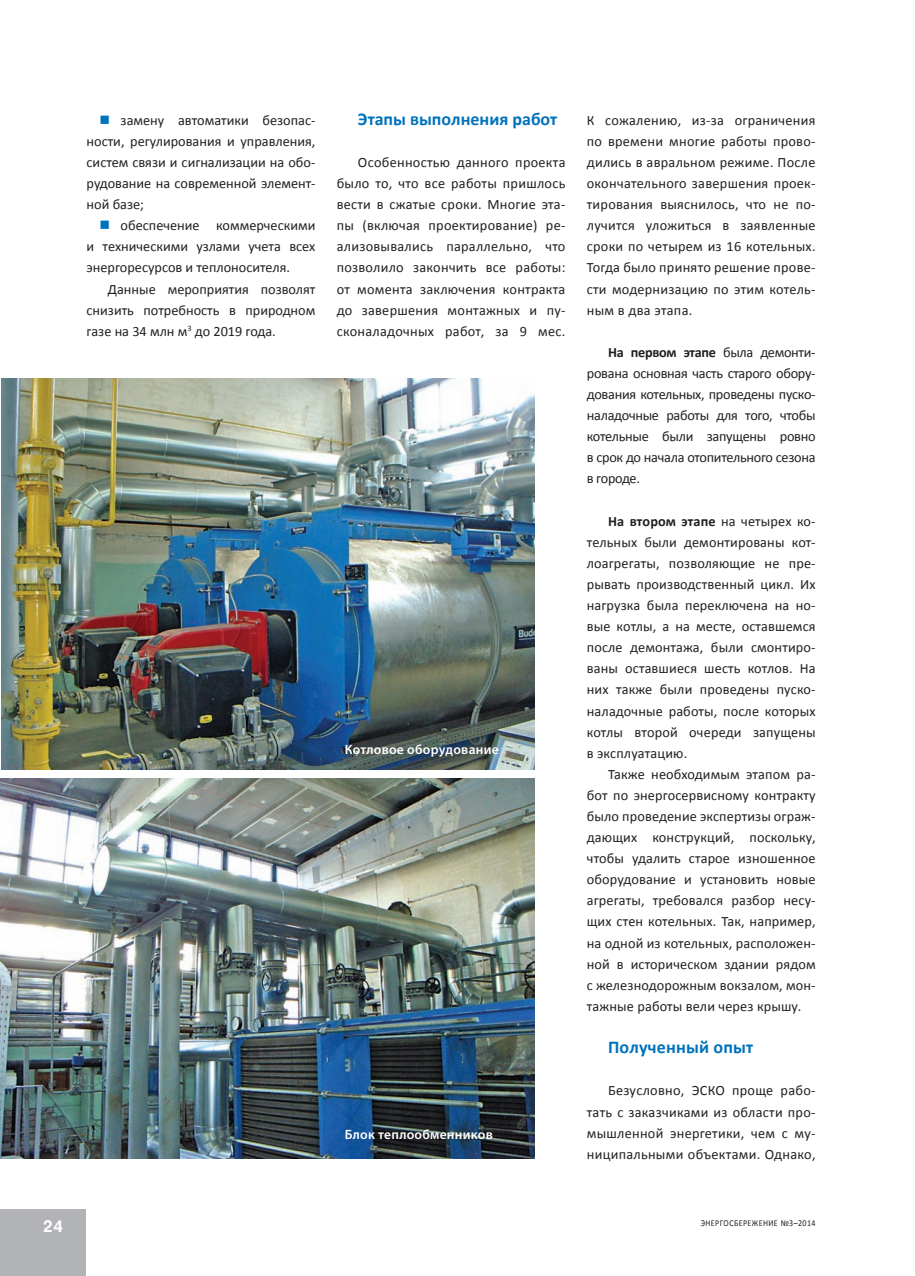
<style>
.page{position:relative;width:915px;height:1276px;background:#fff}
.page>*{position:absolute;margin:0;border:0;box-sizing:border-box;transform-origin:0 0}
.t1{font:700 18px "Calibri";color:#0072bc}
.t2{font:700 16.5px "Pragmatica C";color:#fff;scale:.89 1}
.t3{font:14.25px/21.1px "Calibri";letter-spacing:.005em;color:#231f20;text-align:justify}
.t4{font:600 13.5px "Myriad Pro";letter-spacing:.02em;color:#fff}
.t5{font:9px "Calibri";letter-spacing:.05em;color:#231f20;scale:.89 1}
.s1{font-weight:700}
</style>
<div class="page">
<div style="left:0;top:1209px;width:85px;height:67px;background:#b2b3b7"></div>
<img style="left:1px;top:378px;width:533px;height:392px">
<img style="left:0;top:779px;width:534px;height:379px">
<p class="t2" style="left:43px;top:1217px;width:24px">24</p>
<p class="t3" style="left:87px;top:109px;width:230px;text-indent:34px">замену автоматики безопас&shy;ности, регулирования и управления, систем связи и сигнализации на обо&shy;рудование на современной элемент&shy;ной базе;</p>
<p class="t3" style="left:87px;top:214px;width:230px;text-indent:34px">обеспечение коммерческими и техническими узлами учета всех энергоресурсов и теплоносителя.</p>
<p class="t3" style="left:87px;top:278px;width:230px;text-indent:21px">Данные мероприятия позволят снизить потребность в природном газе на 34 млн м<sup>3</sup> до 2019 года.</p>
<p class="t1" style="left:358px;top:108px;width:201px">Этапы выполнения работ</p>
<p class="t3" style="left:336px;top:151px;width:230px;text-indent:21px">Особенностью данного проекта было то, что все работы пришлось вести в сжатые сроки. Многие эта&shy;пы (включая проектирование) ре&shy;ализовывались параллельно, что позволило закончить все работы: от момента заключения контракта до завершения монтажных и пу&shy;сконаладочных работ, за 9 мес.</p>
<p class="t4" style="left:344px;top:740px;width:155px">Котловое оборудование</p>
<p class="t4" style="left:344px;top:1125px;width:150px">Блок теплообменников</p>
<p class="t3" style="left:586px;top:109px;width:230px">К сожалению, из-за ограничения по времени многие работы прово&shy;дились в авральном режиме. После окончательного завершения проек&shy;тирования выяснилось, что не по&shy;лучится уложиться в заявленные сроки по четырем из 16 котельных.<br>Тогда было принято решение прове&shy;сти модернизацию по этим котель&shy;ным в два этапа.</p>
<p class="t3" style="left:586px;top:341px;width:230px;text-indent:21px"><span class="s1">На первом этапе</span> была демонти&shy;рована основная часть старого обору&shy;дования котельных, проведены пуско&shy;наладочные работы для того, чтобы котельные были запущены ровно в срок до начала отопительного сезона в городе.</p>
<p class="t3" style="left:586px;top:510px;width:230px;text-indent:21px"><span class="s1">На втором этапе</span> на четырех ко&shy;тельных были демонтированы кот&shy;лоагрегаты, позволяющие не пре&shy;рывать производственный цикл. Их нагрузка была переключена на но&shy;вые котлы, а на месте, оставшемся после демонтажа, были смонтиро&shy;ваны оставшиеся шесть котлов. На них также были проведены пуско&shy;наладочные работы, после которых котлы второй очереди запущены в эксплуатацию.</p>
<p class="t3" style="left:586px;top:763px;width:230px;text-indent:21px">Также необходимым этапом ра&shy;бот по энергосервисному контракту было проведение экспертизы ограж&shy;дающих конструкций, поскольку, чтобы удалить старое изношенное оборудование и установить новые агрегаты, требовался разбор несу&shy;щих стен котельных. Так, например, на одной из котельных, расположен&shy;ной в историческом здании рядом с железнодорожным вокзалом, мон&shy;тажные работы вели через крышу.</p>
<p class="t1" style="left:608px;top:1036px;width:147px">Полученный опыт</p>
<p class="t3" style="left:586px;top:1079px;width:230px;text-indent:21px">Безусловно, ЭСКО проще рабо&shy;тать с заказчиками из области про&shy;мышленной энергетики, чем с му&shy;ниципальными объектами. Однако,</p>
<p class="t5" style="left:700px;top:1217px;width:130px">ЭНЕРГОСБЕРЕЖЕНИЕ №3–2014</p>
</div>
